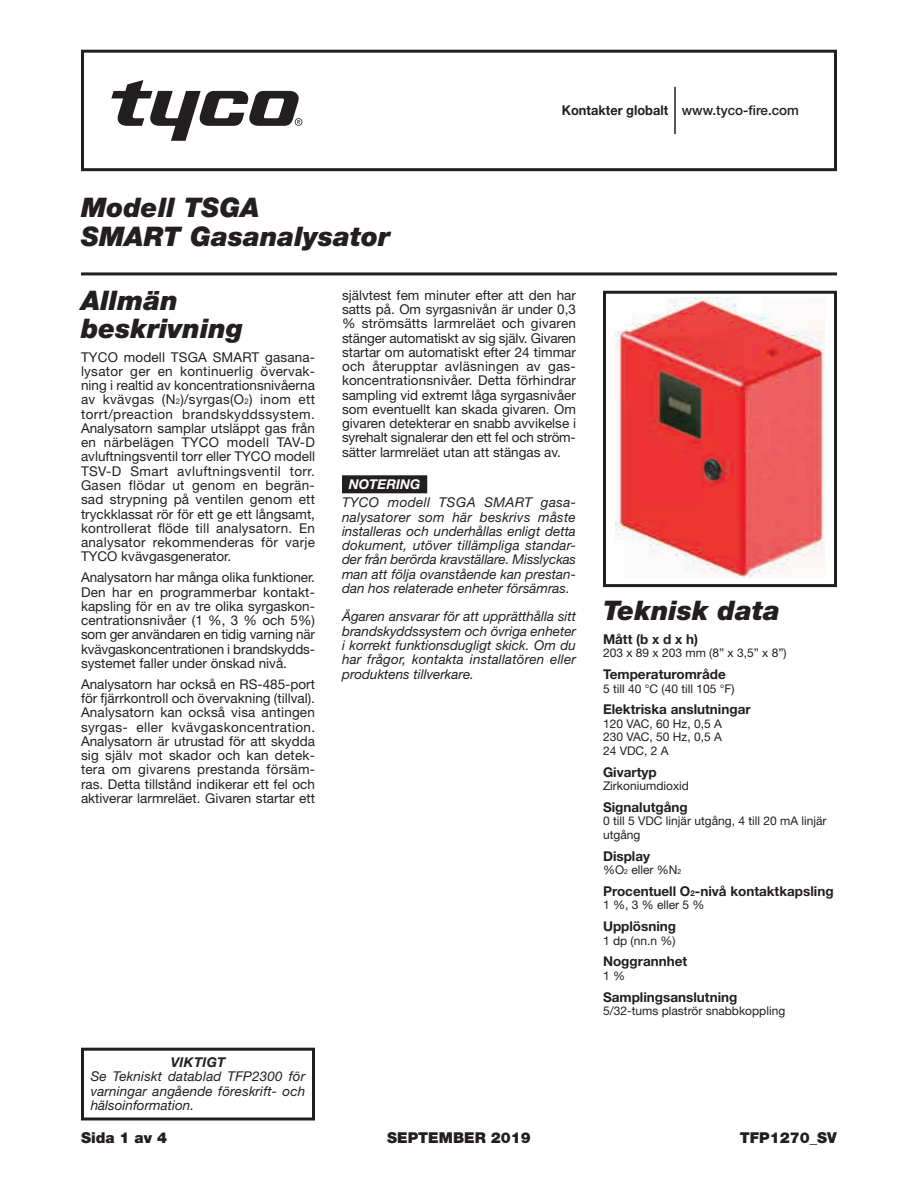
<style>
.page{position:relative;width:918px;height:1188px;background:#fff}
.page>*{position:absolute;margin:0;border:0;box-sizing:border-box;transform-origin:0 0}
.t1{font:italic 900 27px/28.8px "Helvetica Neue LT Std";color:#231f20}
.t2{font:900 15px "Helvetica Neue LT Std";color:#231f20}
.t3{font:13.5px/14.2px "Helvetica Neue LT Std";color:#231f20;text-align:justify}
.t4{font:italic 13.5px/14.2px "Helvetica Neue LT Std";color:#231f20;text-align:justify}
.t5{font:700 13.5px "Helvetica Neue LT Std";color:#231f20}
.t6{font:500 13.5px "Helvetica Neue LT Std";color:#231f20}
.t7{font:italic 700 13.5px "Helvetica Neue LT Std";color:#fff}
.t8{font:italic 700 13.5px "Helvetica Neue LT Std";letter-spacing:.02em;color:#231f20}
.t9{font:12px/13.5px "Helvetica Neue LT Std";color:#231f20;text-align:justify}
.s1{font-weight:700}
.s2{font-size:7.8px}
.s3{font-size:7.05px}
</style>
<div class="page">
<div style="left:81px;top:50px;width:756px;height:121px;border:3px solid #231f20"></div>
<hr style="left:81px;top:272px;width:756px;height:3px;background:#231f20">
<hr style="left:674px;top:87px;width:2px;height:47px;background:#231f20">
<svg style="left:111px;top:80px;width:191px;height:61px"></svg>
<div style="left:81px;top:1048px;width:234px;height:72px;border:3px solid #231f20"></div>
<div style="left:342px;top:475px;width:85px;height:18px;background:#231f20"></div>
<div style="left:603px;top:291px;width:234px;height:296px;border:3px solid #231f20"></div>
<img style="left:615px;top:297px;width:209px;height:280px">
<h1 class="t1" style="left:81px;top:192px;width:311px">Modell TSGA<br>SMART Gasanalysator</h1>
<p class="t6" style="left:562px;top:102px;width:239px"><span class="s1">Kontakter globalt</span> www.tyco-fire.com</p>
<h1 class="t1" style="left:81px;top:285px;width:164px">Allmän beskrivning</h1>
<p class="t3" style="left:81px;top:350px;width:236px">TYCO modell TSGA SMART gasana&shy;lysator ger en kontinuerlig övervak&shy;ning i realtid av koncentrationsnivåerna av kvävgas (N<span class="s2">2</span>)/syrgas(O<span class="s2">2</span>) inom ett torrt/preaction brandskyddssystem.<br>Analysatorn samplar utsläppt gas från en närbelägen TYCO modell TAV-D avluftningsventil torr eller TYCO modell TSV-D Smart avluftningsventil torr.<br>Gasen flödar ut genom en begrän&shy;sad strypning på ventilen genom ett tryckklassat rör för ett ge ett långsamt, kontrollerat flöde till analysatorn. En analysator rekommenderas för varje TYCO kvävgasgenerator.</p>
<p class="t3" style="left:81px;top:570px;width:236px">Analysatorn har många olika funktioner.<br>Den har en programmerbar kontakt&shy;kapsling för en av tre olika syrgaskon&shy;centrationsnivåer (1 %, 3 % och 5%) som ger användaren en tidig varning när kvävgaskoncentrationen i brandskydds&shy;systemet faller under önskad nivå.</p>
<p class="t3" style="left:81px;top:677px;width:236px">Analysatorn har också en RS-485-port för fjärrkontroll och övervakning (tillval).<br>Analysatorn kan också visa antingen syrgas- eller kvävgaskoncentration.<br>Analysatorn är utrustad för att skydda sig själv mot skador och kan detek&shy;tera om givarens prestanda försäm&shy;ras. Detta tillstånd indikerar ett fel och aktiverar larmreläet. Givaren startar ett</p>
<p class="t8" style="left:171px;top:1054px;width:56px">VIKTIGT</p>
<p class="t4" style="left:91px;top:1069px;width:216px">Se Tekniskt datablad TFP2300 för varningar angående föreskrift- och hälsoinformation.</p>
<p class="t3" style="left:342px;top:288px;width:236px">självtest fem minuter efter att den har satts på. Om syrgasnivån är under 0,3 % strömsätts larmreläet och givaren stänger automatiskt av sig själv. Givaren startar om automatiskt efter 24 timmar och återupptar avläsningen av gas&shy;koncentrationsnivåer. Detta förhindrar sampling vid extremt låga syrgasnivåer som eventuellt kan skada givaren. Om givaren detekterar en snabb avvikelse i syrehalt signalerar den ett fel och ström&shy;sätter larmreläet utan att stängas av.</p>
<p class="t7" style="left:349px;top:476px;width:73px">NOTERING</p>
<p class="t4" style="left:342px;top:495px;width:236px">TYCO modell TSGA SMART gasa&shy;nalysatorer som här beskrivs måste installeras och underhållas enligt detta dokument, utöver tillämpliga standar&shy;der från berörda kravställare. Misslyckas man att följa ovanstående kan prestan&shy;dan hos relaterade enheter försämras.</p>
<p class="t4" style="left:342px;top:609px;width:236px">Ägaren ansvarar för att upprätthålla sitt brandskyddssystem och övriga enheter i korrekt funktionsdugligt skick. Om du har frågor, kontakta installatören eller produktens tillverkare.</p>
<h1 class="t1" style="left:603px;top:595px;width:179px">Teknisk data</h1>
<p class="t5" style="left:603px;top:631px;width:97px">Mått (b x d x h)</p>
<p class="t9" style="left:603px;top:646px;width:185px">203 x 89 x 203 mm (8” x 3,5” x 8”)</p>
<p class="t5" style="left:603px;top:666px;width:124px">Temperaturområde</p>
<p class="t9" style="left:603px;top:682px;width:133px">5 till 40 °C (40 till 105 °F)</p>
<p class="t5" style="left:603px;top:701px;width:149px">Elektriska anslutningar</p>
<p class="t9" style="left:603px;top:717px;width:120px">120 VAC, 60 Hz, 0,5 A 230 VAC, 50 Hz, 0,5 A 24 VDC, 2 A</p>
<p class="t5" style="left:603px;top:764px;width:55px">Givartyp</p>
<p class="t9" style="left:603px;top:779px;width:88px">Zirkoniumdioxid</p>
<p class="t5" style="left:603px;top:799px;width:86px">Signalutgång</p>
<p class="t9" style="left:603px;top:814px;width:225px">0 till 5 VDC linjär utgång, 4 till 20 mA linjär utgång</p>
<p class="t5" style="left:603px;top:848px;width:49px">Display</p>
<p class="t9" style="left:603px;top:863px;width:80px">%O<span class="s3">2</span> eller %N<span class="s3">2</span></p>
<p class="t5" style="left:603px;top:883px;width:232px">Procentuell O<span class="s2">2</span>-nivå kontaktkapsling</p>
<p class="t9" style="left:603px;top:898px;width:103px">1 %, 3 % eller 5 %</p>
<p class="t5" style="left:603px;top:918px;width:75px">Upplösning</p>
<p class="t9" style="left:603px;top:934px;width:74px">1 dp (nn.n %)</p>
<p class="t5" style="left:603px;top:953px;width:86px">Noggrannhet</p>
<p class="t9" style="left:603px;top:969px;width:24px">1 %</p>
<p class="t5" style="left:603px;top:989px;width:136px">Samplingsanslutning</p>
<p class="t9" style="left:603px;top:1004px;width:184px">5/32-tums plaströr snabbkoppling</p>
<p class="t2" style="left:81px;top:1128px;width:88px">Sida 1 av 4</p>
<p class="t2" style="left:387px;top:1128px;width:145px">SEPTEMBER 2019</p>
<p class="t2" style="left:740px;top:1128px;width:99px">TFP1270_SV</p>
</div>
